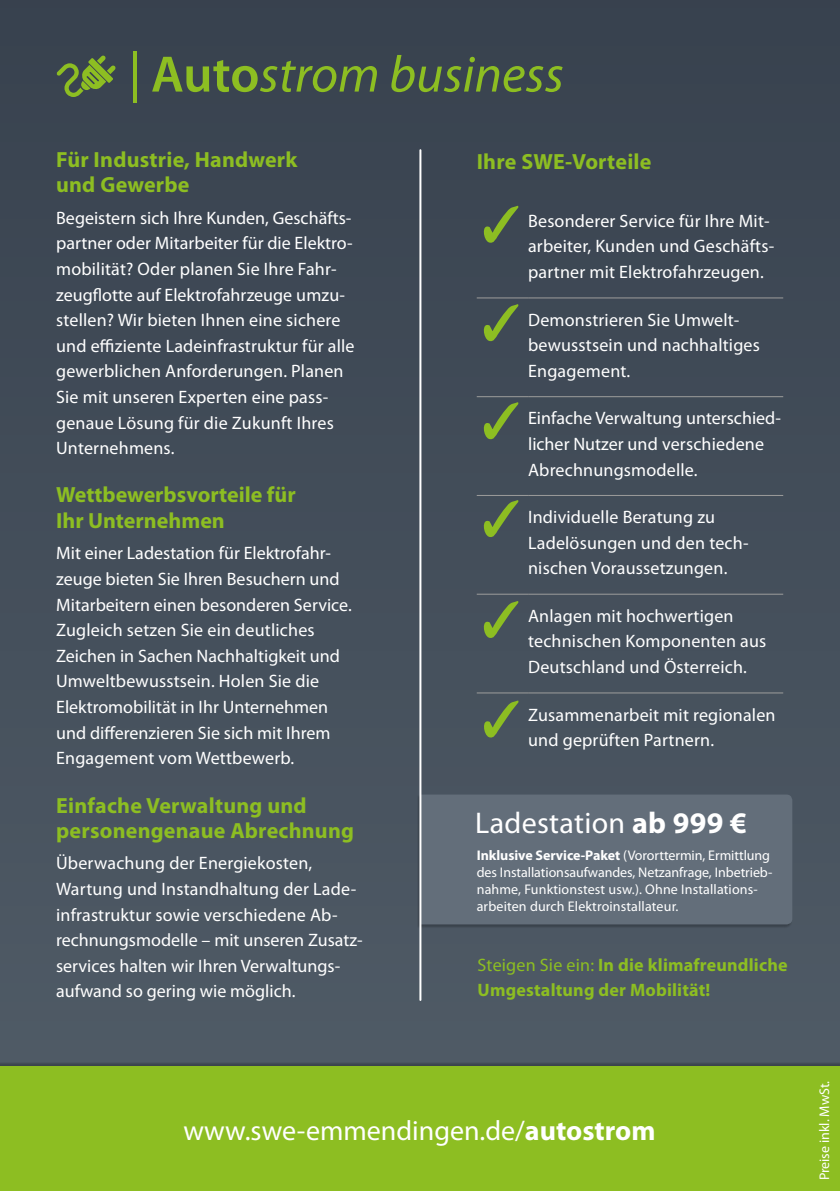
<style>
.page{position:relative;width:840px;height:1191px;background:#fff}
.page>*{position:absolute;margin:0;border:0;box-sizing:border-box;transform-origin:0 0}
.t1{font:italic 51.6px "Myriad Pro";color:#8dbe22}
.t2{font:30px "Myriad Pro";letter-spacing:.01em;color:#fff}
.t3{font:28px "Myriad Pro";color:#fff}
.t4{font:700 22px/25.6px "Myriad Pro";letter-spacing:.01em;color:#8dbe22}
.t5{font:18px/25.6px "Myriad Pro";letter-spacing:.01em;color:#fff}
.t6{font:700 18px/25.6px "Myriad Pro";letter-spacing:.01em;color:#8dbe22}
.t7{font:14px/16.8px "Myriad Pro";color:#fff}
.s1{font-style:normal}
.s2{font-weight:600;font-style:normal}
.s3{font-weight:700}
.s4{font-weight:400}
</style>
<div class="page">
<div style="left:0;top:0;width:839px;height:1191px;background:#424d59"></div>
<div style="left:0;top:1062px;width:839px;height:129px;background:#3d474f"></div>
<div style="left:0;top:1066px;width:839px;height:125px;background:#8dbe22"></div>
<div style="left:417px;top:795px;width:374px;height:133px;background:#000;opacity:.25"></div>
<div style="left:421px;top:794px;width:370px;height:130px;background:#636e7a"></div>
<hr style="left:419px;top:150px;width:2px;height:850px;background:#fff">
<svg style="left:56px;top:56px;width:60px;height:41px"></svg>
<hr style="left:476px;top:297px;width:52px;height:1px;background:#9d9d9c">
<hr style="left:528px;top:297px;width:254px;height:1px;background:#9d9d9c">
<hr style="left:476px;top:396px;width:52px;height:1px;background:#9d9d9c">
<hr style="left:528px;top:396px;width:254px;height:1px;background:#9d9d9c">
<hr style="left:476px;top:495px;width:52px;height:1px;background:#9d9d9c">
<hr style="left:528px;top:495px;width:254px;height:1px;background:#9d9d9c">
<hr style="left:476px;top:593px;width:52px;height:1px;background:#9d9d9c">
<hr style="left:528px;top:593px;width:254px;height:1px;background:#9d9d9c">
<hr style="left:476px;top:692px;width:52px;height:1px;background:#9d9d9c">
<hr style="left:528px;top:692px;width:254px;height:1px;background:#9d9d9c">
<svg style="left:483px;top:206px;width:35px;height:37px"></svg>
<svg style="left:483px;top:304px;width:35px;height:37px"></svg>
<svg style="left:483px;top:500px;width:35px;height:37px"></svg>
<svg style="left:483px;top:601px;width:35px;height:37px"></svg>
<svg style="left:483px;top:402px;width:35px;height:38px"></svg>
<svg style="left:484px;top:700px;width:34px;height:38px"></svg>
<h1 class="t1" style="left:129px;top:42px;width:436px"><span class="s1">|</span> <span class="s2">Auto</span>strom business</h1>
<p class="t4" style="left:56px;top:146px;width:243px">Für Industrie, Handwerk und Gewerbe</p>
<p class="t5" style="left:56px;top:204px;width:300px">Begeistern sich Ihre Kunden, Geschäfts&shy;partner oder Mitarbeiter für die Elektro&shy;mobilität? Oder planen Sie Ihre Fahr&shy;zeugflotte auf Elektrofahrzeuge umzu&shy;stellen? Wir bieten Ihnen eine sichere und effiziente Ladeinfrastruktur für alle gewerblichen Anforderungen. Planen Sie mit unseren Experten eine pass&shy;genaue Lösung für die Zukunft Ihres Unternehmens.</p>
<p class="t4" style="left:56px;top:481px;width:241px">Wettbewerbsvorteile für<br>Ihr Unternehmen</p>
<p class="t5" style="left:56px;top:540px;width:297px">Mit einer Ladestation für Elektrofahr&shy;zeuge bieten Sie Ihren Besuchern und Mitarbeitern einen besonderen Service.<br>Zugleich setzen Sie ein deutliches Zeichen in Sachen Nachhaltigkeit und Umweltbewusstsein. Holen Sie die Elektromobilität in Ihr Unternehmen und differenzieren Sie sich mit Ihrem Engagement vom Wettbewerb.</p>
<p class="t4" style="left:56px;top:791px;width:299px">Einfache Verwaltung und personengenaue Abrechnung</p>
<p class="t5" style="left:56px;top:850px;width:308px">Überwachung der Energiekosten, Wartung und Instandhaltung der Lade&shy;infrastruktur sowie verschiedene Ab&shy;rechnungsmodelle – mit unseren Zusatz&shy;services halten wir Ihren Verwaltungs&shy;aufwand so gering wie möglich.</p>
<p class="t4" style="left:476px;top:148px;width:176px">Ihre SWE-Vorteile</p>
<p class="t5" style="left:528px;top:208px;width:247px">Besonderer Service für Ihre Mit&shy;arbeiter, Kunden und Geschäfts&shy;partner mit Elektrofahrzeugen.</p>
<p class="t5" style="left:528px;top:306px;width:233px">Demonstrieren Sie Umwelt&shy;bewusstsein und nachhaltiges<br>Engagement.</p>
<p class="t5" style="left:528px;top:405px;width:254px">Einfache Verwaltung unterschied&shy;licher Nutzer und verschiedene<br>Abrechnungsmodelle.</p>
<p class="t5" style="left:528px;top:504px;width:222px">Individuelle Beratung zu<br>Ladelösungen und den tech&shy;nischen Voraussetzungen.</p>
<p class="t5" style="left:528px;top:603px;width:239px">Anlagen mit hochwertigen technischen Komponenten aus<br>Deutschland und Österreich.</p>
<p class="t5" style="left:528px;top:701px;width:249px">Zusammenarbeit mit regionalen und geprüften Partnern.</p>
<h2 class="t2" style="left:475px;top:804px;width:273px">Ladestation <span class="s3">ab 999 €</span></h2>
<p class="t7" style="left:476px;top:846px;width:297px"><span class="s3">Inklusive Service-Paket</span> (Vororttermin, Ermittlung des Installationsaufwandes, Netzanfrage, Inbetrieb&shy;nahme, Funktionstest usw.). Ohne Installations&shy;arbeiten durch Elektroinstallateur.</p>
<p class="t6" style="left:477px;top:951px;width:311px"><span class="s4">Steigen Sie ein:</span> In die klimafreundliche<br>Umgestaltung der Mobilität!</p>
<h3 class="t3" style="left:183px;top:1113px;width:473px">www.swe-emmendingen.de/<span class="s3">autostrom</span></h3>
<p class="t7" style="left:815px;top:1180px;width:101px;rotate:-90deg">Preise inkl. MwSt.</p>
</div>
